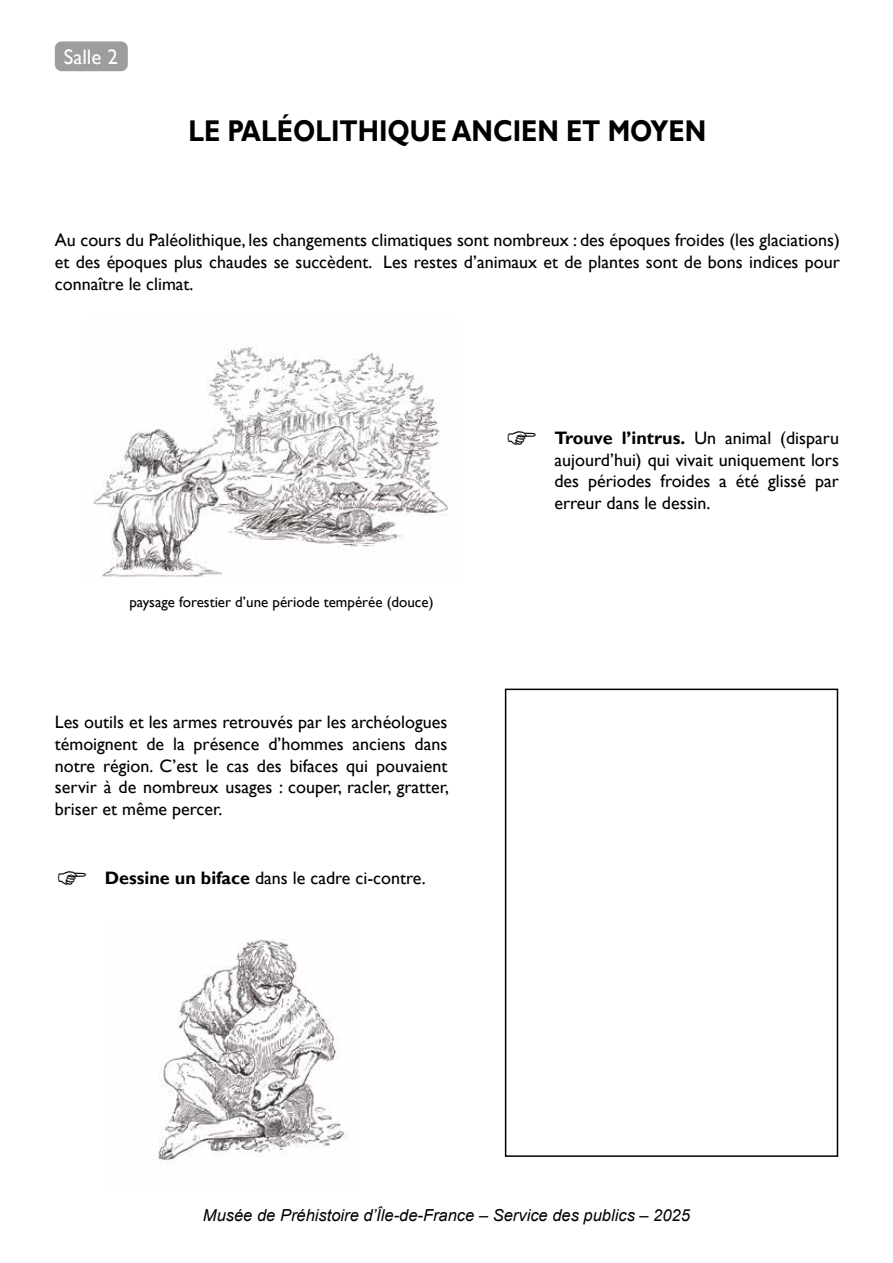
<style>
.page{position:relative;width:893px;height:1263px;background:#fff}
.page>*{position:absolute;margin:0;border:0;box-sizing:border-box;transform-origin:0 0}
.t1{font:700 30px "Gill Sans";color:#000;scale:.85 1}
.t2{font:21px "Gill Sans";color:#fff}
.t3{font:18px/21.6px "Gill Sans";color:#000;text-align:justify}
.t4{font:italic 16.5px "Arial";color:#000}
.t5{font:15px "Gill Sans";color:#000}
.s1{font-weight:700}
</style>
<div class="page">
<div style="left:55px;top:41px;width:73px;height:30px;background:#9d9d9c;border-radius:7px"></div>
<img style="left:93px;top:344px;width:356px;height:233px">
<div style="left:505px;top:689px;width:333px;height:468px;border:2px solid #000"></div>
<img style="left:158px;top:939px;width:191px;height:225px">
<p class="t2" style="left:64px;top:44px;width:56px">Salle 2</p>
<h1 class="t1" style="left:188px;top:114px;width:611px">LE PALÉOLITHIQUE ANCIEN ET MOYEN</h1>
<p class="t3" style="left:55px;top:230px;width:786px">Au cours du Paléolithique, les changements climatiques sont nombreux : des époques froides (les glaciations) et des époques plus chaudes se succèdent. Les restes d’animaux et de plantes sont de bons indices pour connaître le climat.</p>
<p class="t5" style="left:129px;top:593px;width:306px">paysage forestier d’une période tempérée (douce)</p>
<p class="t3" style="left:55px;top:712px;width:396px">Les outils et les armes retrouvés par les archéologues témoignent de la présence d’hommes anciens dans notre région. C’est le cas des bifaces qui pouvaient servir à de nombreux usages : couper, racler, gratter, briser et même percer.</p>
<p class="t3" style="left:105px;top:868px;width:322px"><span class="s1">Dessine un biface</span> dans le cadre ci-contre.</p>
<p class="t3" style="left:554px;top:427px;width:286px"><span class="s1">Trouve l’intrus.</span> Un animal (disparu aujourd’hui) qui vivait uniquement lors des périodes froides a été glissé par erreur dans le dessin.</p>
<p class="t4" style="left:203px;top:1204px;width:488px">Musée de Préhistoire d’Île-de-France – Service des publics – 2025</p>
</div>
